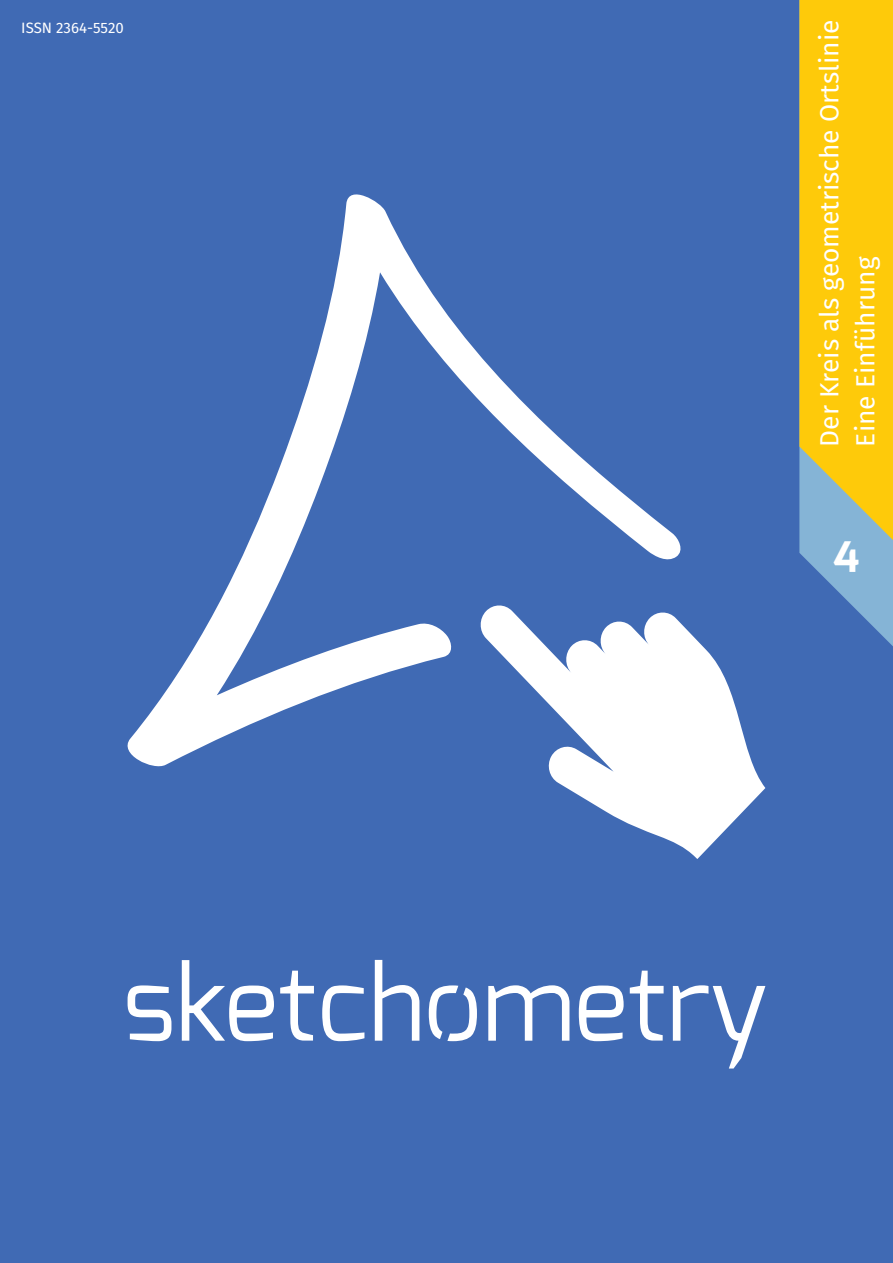
<style>
.page{position:relative;width:893px;height:1263px;background:#406ab4}
.page>*{position:absolute;margin:0;border:0;box-sizing:border-box;transform-origin:0 0}
.t1{font:700 42px "Exo";color:#fff}
.t2{font:26.25px/36px "Fira Sans";color:#fff}
.t3{font:15px "Fira Sans";color:#fff}
</style>
<div class="page">
<svg style="left:549px;top:628px;width:216px;height:231px;fill:#fff"></svg>
<svg style="left:127px;top:194px;width:558px;height:577px"></svg>
<svg style="left:128px;top:960px;width:637px;height:108px"></svg>
<svg style="left:799px;top:540px;width:94px;height:106px;fill:#85b4d6"></svg>
<svg style="left:799px;top:0;width:94px;height:540px;background:#f2c71d"></svg>
<p class="t3" style="left:21px;top:17px;width:104px">ISSN 2364-5520</p>
<p class="t2" style="left:813px;top:446px;width:428px;rotate:-90deg">Der Kreis als geometrische Ortslinie<br>Eine Einführung</p>
<h1 class="t1" style="left:833px;top:529px;width:28px">4</h1>
</div>
